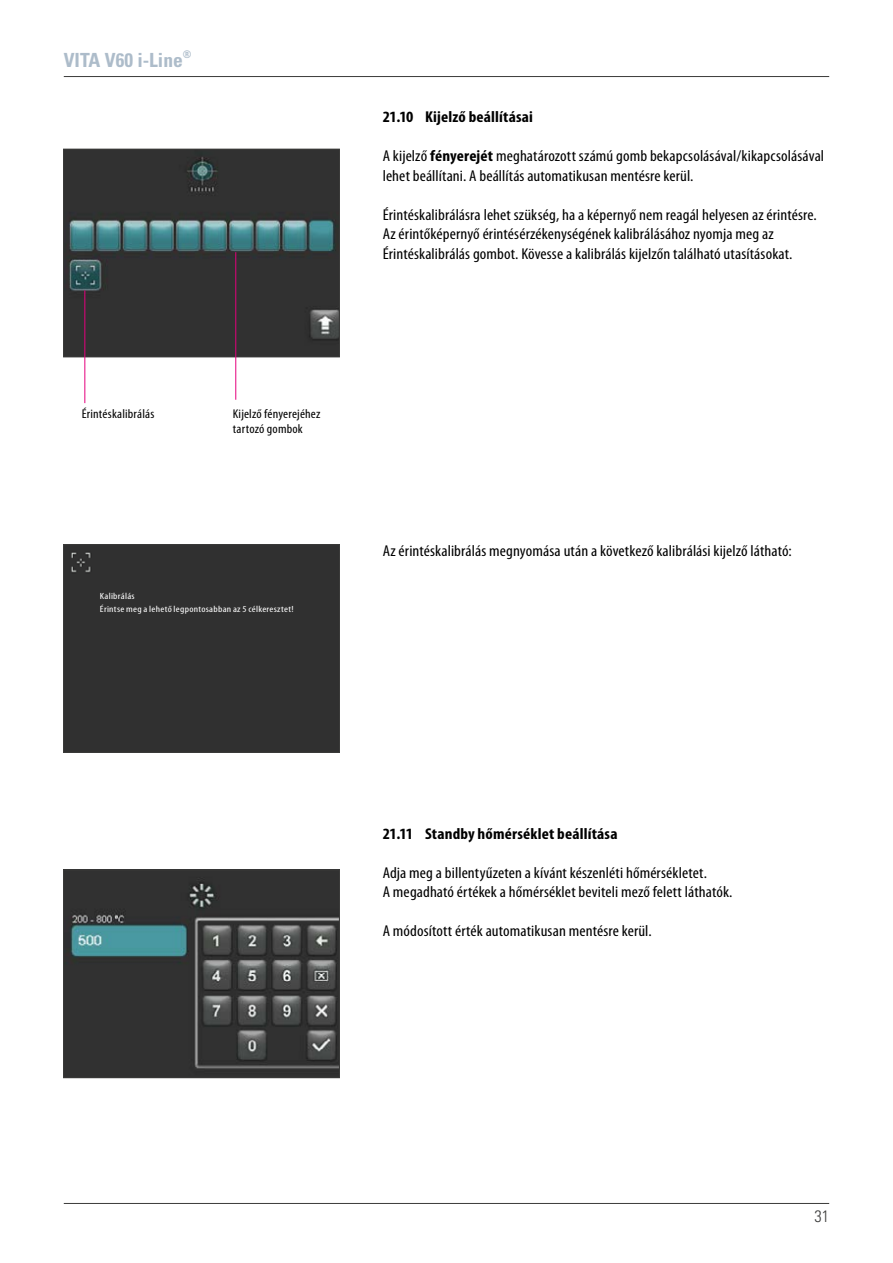
<style>
.page{position:relative;width:893px;height:1263px;background:#fff}
.page>*{position:absolute;margin:0;border:0;box-sizing:border-box;transform-origin:0 0}
.t1{font:700 condensed 19.5px "Univers LT";color:#adbcca}
.t2{font:300 condensed 16.5px "Univers LT";color:#3b3b3a}
.t3{font:condensed 15.75px/19.5px "Myriad Pro";letter-spacing:.005em;color:#000;scale:1.08 1}
.t4{font:700 condensed 15.75px "Myriad Pro";letter-spacing:.01em;color:#000;scale:1.08 1}
.t5{font:condensed 12.75px/15px "Myriad Pro";letter-spacing:.015em;color:#000;scale:1.08 1}
.t6{font:condensed 9px/12.8px "Myriad Pro";letter-spacing:.025em;color:#fff;scale:1.2 1}
.s1{font-weight:700}
</style>
<div class="page">
<hr style="left:64px;top:1203px;width:765px;height:1px;background:#3b3b3a">
<hr style="left:64px;top:76px;width:765px;height:1px;background:#3b3b3a">
<img style="left:65px;top:151px;width:273px;height:204px">
<div style="left:63px;top:149px;width:277px;height:208px;border:1px solid #3b3b3a"></div>
<img style="left:65px;top:872px;width:273px;height:204px">
<div style="left:63px;top:870px;width:277px;height:208px;border:1px solid #3b3b3a"></div>
<div style="left:65px;top:546px;width:273px;height:205px;background:#303030"></div>
<div style="left:63px;top:544px;width:277px;height:209px;border:1px solid #3b3b3a"></div>
<hr style="left:236px;top:252px;width:1px;height:148px;background:#e5007d">
<hr style="left:85px;top:290px;width:1px;height:113px;background:#e5007d">
<p class="t1" style="left:64px;top:48px;width:129px">VITA V60 i-Line<sup>®</sup></p>
<p class="t5" style="left:82px;top:407px;width:69px">Érintéskalibrálás</p>
<p class="t5" style="left:233px;top:406px;width:83px">Kijelző fényerejéhez tartozó gombok</p>
<p class="t6" style="left:100px;top:590px;width:163px">Kalibrálás<br>Érintse meg a lehető legpontosabban az 5 célkeresztet!</p>
<p class="t4" style="left:383px;top:108px;width:141px">21.10 Kijelző beállításai</p>
<p class="t3" style="left:383px;top:147px;width:410px">A kijelző <span class="s1">fényerejét</span> meghatározott számú gomb bekapcsolásával/kikapcsolásával lehet beállítani. A beállítás automatikusan mentésre kerül.</p>
<p class="t3" style="left:383px;top:205px;width:403px">Érintéskalibrálásra lehet szükség, ha a képernyő nem reagál helyesen az érintésre.<br>Az érintőképernyő érintésérzékenységének kalibrálásához nyomja meg az<br>Érintéskalibrálás gombot. Kövesse a kalibrálás kijelzőn található utasításokat.</p>
<p class="t3" style="left:383px;top:541px;width:380px">Az érintéskalibrálás megnyomása után a következő kalibrálási kijelző látható:</p>
<p class="t4" style="left:383px;top:825px;width:219px">21.11 Standby hőmérséklet beállítása</p>
<p class="t3" style="left:383px;top:863px;width:325px">Adja meg a billentyűzeten a kívánt készenléti hőmérsékletet.<br>A megadható értékek a hőmérséklet beviteli mező felett láthatók.</p>
<p class="t3" style="left:383px;top:922px;width:251px">A módosított érték automatikusan mentésre kerül.</p>
<p class="t2" style="left:814px;top:1206px;width:16px">31</p>
</div>
